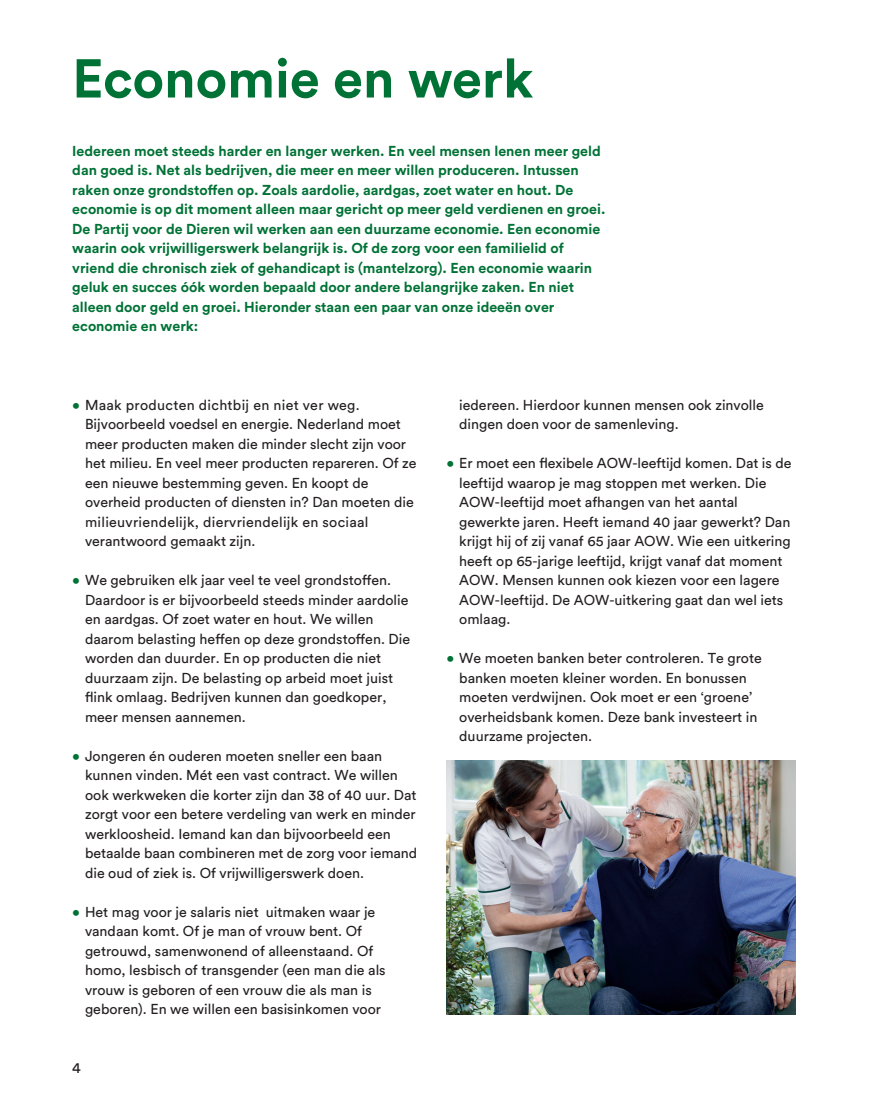
<style>
.page{position:relative;width:893px;height:1106px;background:#fff}
.page>*{position:absolute;margin:0;border:0;box-sizing:border-box;transform-origin:0 0}
.t1{font:700 54px "Circular Pro";color:#007236}
.t2{font:15px "Circular Pro";color:#231f20}
.t3{font:14.25px/19.5px "Circular Pro";color:#231f20}
.t4{font:700 14.25px/19.5px "Circular Pro";color:#007236}
.s1{color:#007236}
</style>
<div class="page">
<img style="left:446px;top:761px;width:349px;height:253px">
<h1 class="t1" style="left:72px;top:41px;width:462px">Economie en werk</h1>
<p class="t4" style="left:72px;top:140px;width:535px">Iedereen moet steeds harder en langer werken. En veel mensen lenen meer geld dan goed is. Net als bedrijven, die meer en meer willen produceren. Intussen raken onze grondstoffen op. Zoals aardolie, aardgas, zoet water en hout. De economie is op dit moment alleen maar gericht op meer geld verdienen en groei.<br>De Partij voor de Dieren wil werken aan een duurzame economie. Een economie waarin ook vrijwilligerswerk belangrijk is. Of de zorg voor een familielid of vriend die chronisch ziek of gehandicapt is (mantelzorg). Een economie waarin geluk en succes óók worden bepaald door andere belangrijke zaken. En niet alleen door geld en groei. Hieronder staan een paar van onze ideeën over economie en werk:</p>
<p class="t3" style="left:85px;top:394px;width:333px;text-indent:-13px"><span class="s1">•</span> Maak producten dichtbij en niet ver weg.<br>Bijvoorbeeld voedsel en energie. Nederland moet meer producten maken die minder slecht zijn voor het milieu. En veel meer producten repareren. Of ze een nieuwe bestemming geven. En koopt de overheid producten of diensten in? Dan moeten die milieuvriendelijk, diervriendelijk en sociaal verantwoord gemaakt zijn.</p>
<p class="t3" style="left:85px;top:570px;width:327px;text-indent:-13px"><span class="s1">•</span> We gebruiken elk jaar veel te veel grondstoffen.<br>Daardoor is er bijvoorbeeld steeds minder aardolie en aardgas. Of zoet water en hout. We willen daarom belasting heffen op deze grondstoffen. Die worden dan duurder. En op producten die niet duurzaam zijn. De belasting op arbeid moet juist flink omlaag. Bedrijven kunnen dan goedkoper, meer mensen aannemen.</p>
<p class="t3" style="left:85px;top:745px;width:334px;text-indent:-13px"><span class="s1">•</span> Jongeren én ouderen moeten sneller een baan kunnen vinden. Mét een vast contract. We willen ook werkweken die korter zijn dan 38 of 40 uur. Dat zorgt voor een betere verdeling van werk en minder werkloosheid. Iemand kan dan bijvoorbeeld een betaalde baan combineren met de zorg voor iemand die oud of ziek is. Of vrijwilligerswerk doen.</p>
<p class="t3" style="left:85px;top:901px;width:302px;text-indent:-13px"><span class="s1">•</span> Het mag voor je salaris niet uitmaken waar je vandaan komt. Of je man of vrouw bent. Of getrouwd, samenwonend of alleenstaand. Of homo, lesbisch of transgender (een man die als vrouw is geboren of een vrouw die als man is geboren). En we willen een basisinkomen voor</p>
<p class="t2" style="left:72px;top:1057px;width:10px">4</p>
<p class="t3" style="left:459px;top:394px;width:306px">iedereen. Hierdoor kunnen mensen ook zinvolle dingen doen voor de samenleving.</p>
<p class="t3" style="left:459px;top:452px;width:334px;text-indent:-13px"><span class="s1">•</span> Er moet een flexibele AOW-leeftijd komen. Dat is de leeftijd waarop je mag stoppen met werken. Die AOW-leeftijd moet afhangen van het aantal gewerkte jaren. Heeft iemand 40 jaar gewerkt? Dan krijgt hij of zij vanaf 65 jaar AOW. Wie een uitkering heeft op 65-jarige leeftijd, krijgt vanaf dat moment AOW. Mensen kunnen ook kiezen voor een lagere AOW-leeftijd. De AOW-uitkering gaat dan wel iets omlaag.</p>
<p class="t3" style="left:459px;top:647px;width:304px;text-indent:-13px"><span class="s1">•</span> We moeten banken beter controleren. Te grote banken moeten kleiner worden. En bonussen moeten verdwijnen. Ook moet er een ‘groene’ overheidsbank komen. Deze bank investeert in duurzame projecten.</p>
</div>
